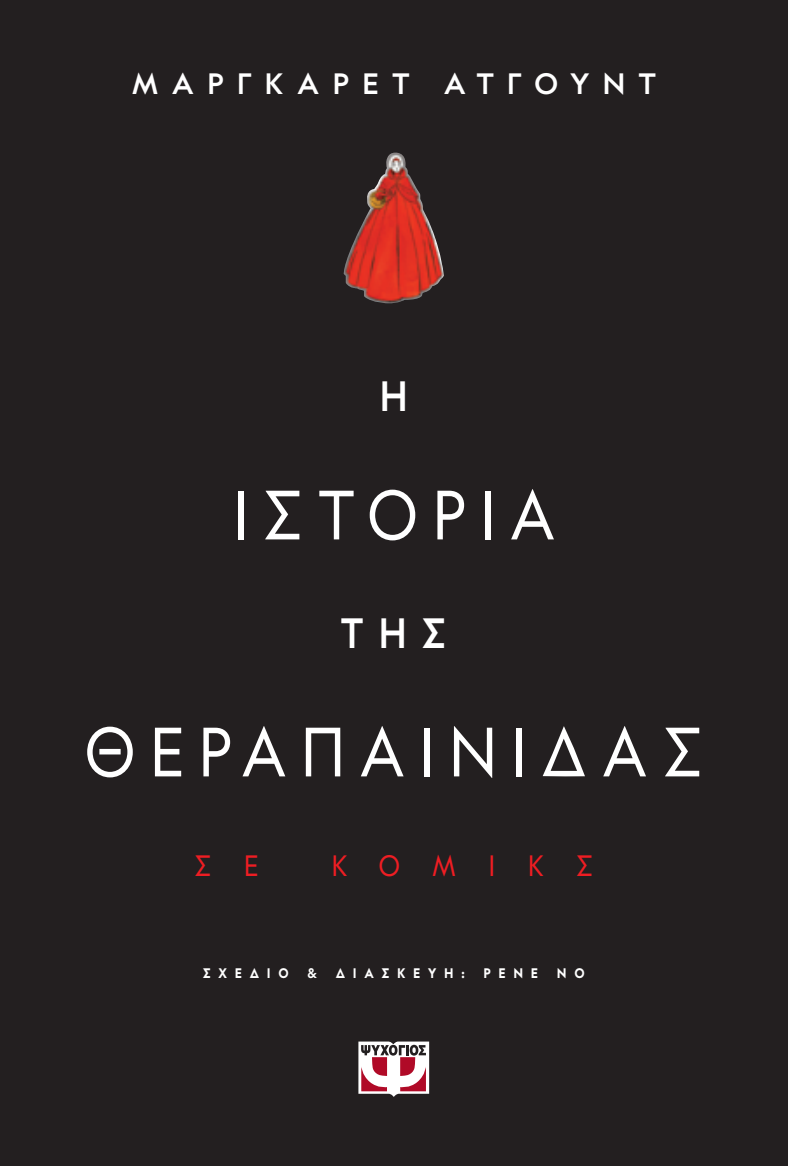
<style>
.page{position:relative;width:788px;height:1166px;background:#231f20}
.page>*{position:absolute;margin:0;border:0;box-sizing:border-box;transform-origin:0 0}
.t1{font:69.48px "CF Panoptik";letter-spacing:.215em;color:#fff;scale:.9 1}
.t2{font:500 42.35px "CF Panoptik";color:#fff;scale:.9 1}
.t3{font:500 29.4px "CF Panoptik";letter-spacing:.45em;color:#fff}
.t4{font:29.4px "CF Panoptik";letter-spacing:1.22em;color:#ee1d23;scale:.9 1}
.t5{font:700 13.83px "CF Panoptik";letter-spacing:.62em;color:#fff;scale:.9 1}
</style>
<div class="page">
<img style="left:343px;top:152px;width:101px;height:152px">
<svg style="left:358px;top:1041px;width:72px;height:56px;background:#c49ca3"></svg>
<p class="t3" style="left:132px;top:65px;width:525px">ΜΑΡΓΚΑΡΕΤ ΑΤΓΟΥΝΤ</p>
<p class="t2" style="left:379px;top:369px;width:33px">Η</p>
<p class="t1" style="left:233px;top:472px;width:358px">ΙΣΤΟΡΙΑ</p>
<p class="t2" style="left:341px;top:607px;width:118px">ΤΗΣ</p>
<p class="t1" style="left:84px;top:709px;width:689px">ΘΕΡΑΠΑΙΝΙΔΑΣ</p>
<p class="t4" style="left:194px;top:847px;width:73px">Σ Ε</p>
<p class="t4" style="left:331px;top:847px;width:292px">ΚΟΜΙΚΣ</p>
<p class="t5" style="left:203px;top:964px;width:97px">ΣΧΈΔΙΟ</p>
<p class="t5" style="left:307px;top:964px;width:12px">&amp;</p>
<p class="t5" style="left:336px;top:964px;width:145px">ΔΙΑΣΚΈΥΉ:</p>
<p class="t5" style="left:483px;top:964px;width:62px">ΡΈΝΈ</p>
<p class="t5" style="left:557px;top:964px;width:32px">Ν Ο</p>
</div>
